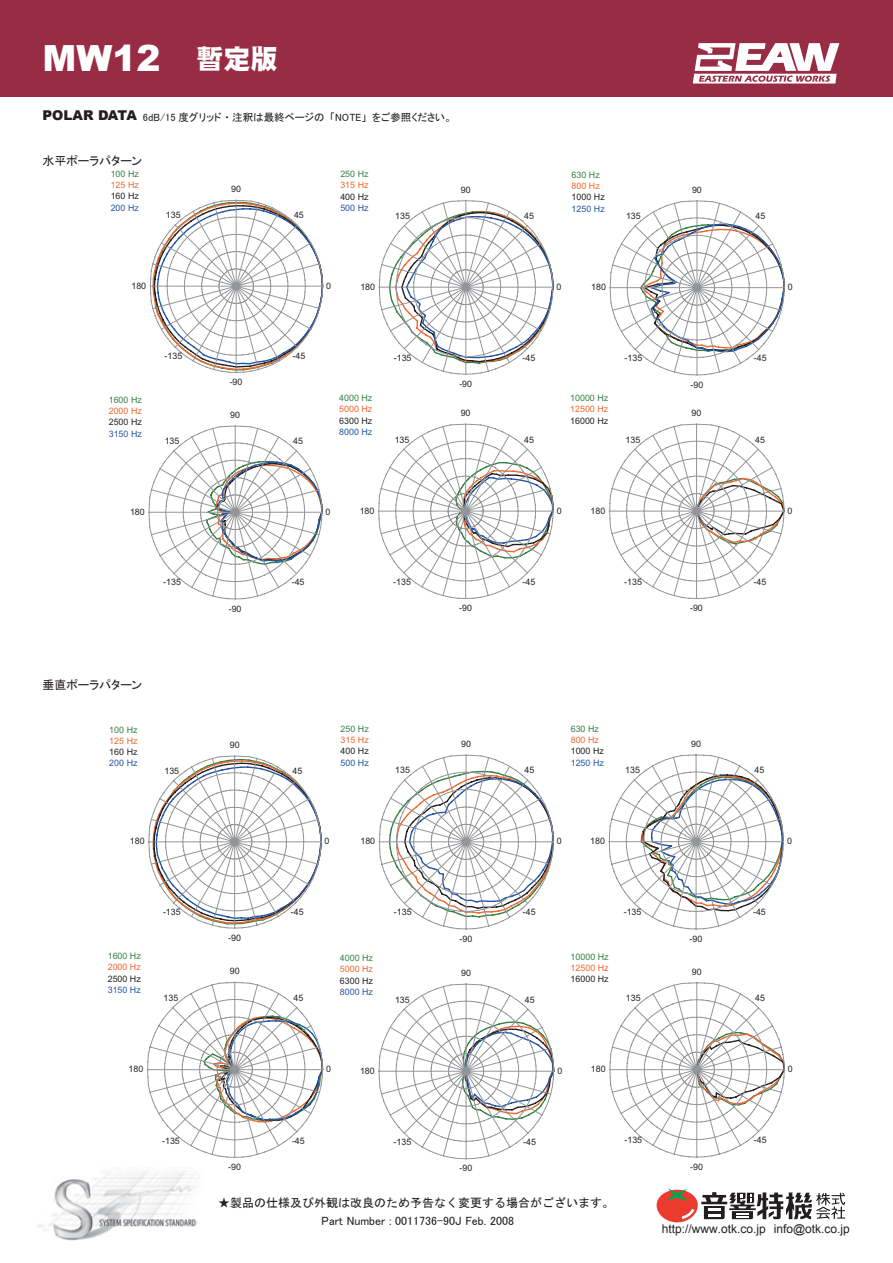
<style>
.page{position:relative;width:893px;height:1263px;background:#fff}
.page>*{position:absolute;margin:0;border:0;box-sizing:border-box;transform-origin:0 0}
.t1{font:900 36px "Arial";color:#fff}
.t2{font:12px "MS P Gothic";color:#231f20}
.t3{font:12px "Arial";color:#231f20}
.t4{font:12px "MS Gothic";color:#231f20}
.t5{font:10.5px "MS P Gothic";color:#231f20}
.t6{font:8.85px "Arial";color:#231f20}
.t7{font:8.85px "Arial";color:#358043}
.t8{font:8.85px "Arial";color:#f2672d}
.t9{font:8.85px "Arial";color:#2455a5}
.s1{font-family:"DHP Gothic EB WIN RKSJ H";font-weight:400;font-size:27px}
.s2{font-family:"Arial";font-weight:900;font-size:13.5px}
</style>
<div class="page">
<div style="left:0;top:0;width:892px;height:97px;background:#992c45"></div>
<svg style="left:693px;top:43px;width:146px;height:41px"></svg>
<img style="left:37px;top:1171px;width:162px;height:69px">
<div style="left:657px;top:1190px;width:41px;height:32px;background:#ea3b2d;border-radius:50%"></div>
<svg style="left:666px;top:1188px;width:22px;height:13px"></svg>
<svg style="left:682px;top:1209px;width:13px;height:10px"></svg>
<svg style="left:701px;top:1192px;width:144px;height:27px"></svg>
<svg style="left:150px;top:200px;width:174px;height:173px"></svg>
<svg style="left:379px;top:200px;width:175px;height:174px"></svg>
<svg style="left:609px;top:200px;width:176px;height:175px"></svg>
<svg style="left:148px;top:425px;width:175px;height:174px"></svg>
<svg style="left:378px;top:423px;width:176px;height:176px"></svg>
<svg style="left:609px;top:423px;width:176px;height:176px"></svg>
<svg style="left:148px;top:755px;width:174px;height:173px"></svg>
<svg style="left:379px;top:754px;width:175px;height:175px"></svg>
<svg style="left:609px;top:754px;width:175px;height:175px"></svg>
<svg style="left:378px;top:983px;width:177px;height:176px"></svg>
<svg style="left:609px;top:982px;width:176px;height:175px"></svg>
<svg style="left:147px;top:982px;width:177px;height:175px"></svg>
<h1 class="t1" style="left:43px;top:32px;width:237px">MW12 <span class="s1">暫定版</span></h1>
<p class="t5" style="left:43px;top:112px;width:411px"><span class="s2">POLAR DATA</span> 6dB/15 度グリッド・注釈は最終ページの「NOTE」をご参照ください。</p>
<h2 class="t2" style="left:43px;top:154px;width:101px">水平ポーラパターン</h2>
<p class="t7" style="left:111px;top:168px;width:30px">100 Hz</p>
<p class="t8" style="left:111px;top:179px;width:30px">125 Hz</p>
<p class="t6" style="left:111px;top:190px;width:30px">160 Hz</p>
<p class="t9" style="left:111px;top:202px;width:30px">200 Hz</p>
<p class="t6" style="left:166px;top:209px;width:16px">135</p>
<p class="t6" style="left:231px;top:183px;width:11px">90</p>
<p class="t6" style="left:294px;top:209px;width:11px">45</p>
<p class="t7" style="left:340px;top:168px;width:30px">250 Hz</p>
<p class="t8" style="left:340px;top:180px;width:30px">315 Hz</p>
<p class="t6" style="left:340px;top:191px;width:30px">400 Hz</p>
<p class="t9" style="left:340px;top:202px;width:30px">500 Hz</p>
<p class="t6" style="left:395px;top:210px;width:16px">135</p>
<p class="t6" style="left:461px;top:184px;width:11px">90</p>
<p class="t6" style="left:524px;top:210px;width:11px">45</p>
<p class="t7" style="left:572px;top:169px;width:30px">630 Hz</p>
<p class="t8" style="left:572px;top:180px;width:30px">800 Hz</p>
<p class="t6" style="left:572px;top:191px;width:35px">1000 Hz</p>
<p class="t9" style="left:572px;top:203px;width:35px">1250 Hz</p>
<p class="t6" style="left:626px;top:210px;width:16px">135</p>
<p class="t6" style="left:692px;top:184px;width:11px">90</p>
<p class="t6" style="left:755px;top:210px;width:11px">45</p>
<p class="t6" style="left:131px;top:280px;width:16px">180</p>
<p class="t6" style="left:326px;top:280px;width:6px">0</p>
<p class="t6" style="left:360px;top:281px;width:16px">180</p>
<p class="t6" style="left:556px;top:281px;width:6px">0</p>
<p class="t6" style="left:591px;top:281px;width:16px">180</p>
<p class="t6" style="left:788px;top:281px;width:6px">0</p>
<p class="t6" style="left:165px;top:350px;width:19px">-135</p>
<p class="t6" style="left:292px;top:350px;width:14px">-45</p>
<p class="t6" style="left:394px;top:352px;width:19px">-135</p>
<p class="t6" style="left:522px;top:352px;width:14px">-45</p>
<p class="t6" style="left:625px;top:352px;width:19px">-135</p>
<p class="t6" style="left:754px;top:352px;width:14px">-45</p>
<p class="t6" style="left:230px;top:376px;width:14px">-90</p>
<p class="t6" style="left:459px;top:378px;width:14px">-90</p>
<p class="t6" style="left:690px;top:379px;width:14px">-90</p>
<p class="t7" style="left:109px;top:394px;width:35px">1600 Hz</p>
<p class="t8" style="left:109px;top:405px;width:35px">2000 Hz</p>
<p class="t6" style="left:109px;top:416px;width:35px">2500 Hz</p>
<p class="t9" style="left:109px;top:428px;width:35px">3150 Hz</p>
<p class="t6" style="left:165px;top:435px;width:16px">135</p>
<p class="t6" style="left:230px;top:409px;width:11px">90</p>
<p class="t6" style="left:293px;top:435px;width:11px">45</p>
<p class="t7" style="left:339px;top:392px;width:35px">4000 Hz</p>
<p class="t8" style="left:339px;top:403px;width:35px">5000 Hz</p>
<p class="t6" style="left:339px;top:415px;width:35px">6300 Hz</p>
<p class="t9" style="left:339px;top:426px;width:35px">8000 Hz</p>
<p class="t6" style="left:395px;top:434px;width:16px">135</p>
<p class="t6" style="left:461px;top:407px;width:11px">90</p>
<p class="t6" style="left:524px;top:434px;width:11px">45</p>
<p class="t7" style="left:570px;top:392px;width:40px">10000 Hz</p>
<p class="t8" style="left:570px;top:403px;width:40px">12500 Hz</p>
<p class="t6" style="left:570px;top:415px;width:40px">16000 Hz</p>
<p class="t6" style="left:626px;top:434px;width:16px">135</p>
<p class="t6" style="left:692px;top:407px;width:11px">90</p>
<p class="t6" style="left:755px;top:434px;width:11px">45</p>
<p class="t6" style="left:130px;top:506px;width:16px">180</p>
<p class="t6" style="left:326px;top:506px;width:6px">0</p>
<p class="t6" style="left:360px;top:505px;width:16px">180</p>
<p class="t6" style="left:557px;top:505px;width:6px">0</p>
<p class="t6" style="left:591px;top:505px;width:16px">180</p>
<p class="t6" style="left:788px;top:505px;width:6px">0</p>
<p class="t6" style="left:163px;top:576px;width:19px">-135</p>
<p class="t6" style="left:292px;top:576px;width:14px">-45</p>
<p class="t6" style="left:393px;top:576px;width:19px">-135</p>
<p class="t6" style="left:523px;top:576px;width:14px">-45</p>
<p class="t6" style="left:624px;top:576px;width:19px">-135</p>
<p class="t6" style="left:753px;top:576px;width:14px">-45</p>
<p class="t6" style="left:229px;top:603px;width:14px">-90</p>
<p class="t6" style="left:459px;top:602px;width:14px">-90</p>
<p class="t6" style="left:690px;top:602px;width:14px">-90</p>
<h2 class="t2" style="left:43px;top:679px;width:101px">垂直ポーラパターン</h2>
<p class="t7" style="left:109px;top:724px;width:30px">100 Hz</p>
<p class="t8" style="left:109px;top:735px;width:30px">125 Hz</p>
<p class="t6" style="left:109px;top:746px;width:30px">160 Hz</p>
<p class="t9" style="left:109px;top:757px;width:30px">200 Hz</p>
<p class="t6" style="left:164px;top:765px;width:16px">135</p>
<p class="t6" style="left:230px;top:739px;width:11px">90</p>
<p class="t6" style="left:292px;top:765px;width:11px">45</p>
<p class="t7" style="left:341px;top:723px;width:30px">250 Hz</p>
<p class="t8" style="left:341px;top:734px;width:30px">315 Hz</p>
<p class="t6" style="left:341px;top:745px;width:30px">400 Hz</p>
<p class="t9" style="left:341px;top:757px;width:30px">500 Hz</p>
<p class="t6" style="left:395px;top:764px;width:16px">135</p>
<p class="t6" style="left:461px;top:738px;width:11px">90</p>
<p class="t6" style="left:524px;top:764px;width:11px">45</p>
<p class="t7" style="left:571px;top:723px;width:30px">630 Hz</p>
<p class="t8" style="left:571px;top:734px;width:30px">800 Hz</p>
<p class="t6" style="left:571px;top:745px;width:35px">1000 Hz</p>
<p class="t9" style="left:571px;top:757px;width:35px">1250 Hz</p>
<p class="t6" style="left:625px;top:764px;width:16px">135</p>
<p class="t6" style="left:691px;top:738px;width:11px">90</p>
<p class="t6" style="left:755px;top:764px;width:11px">45</p>
<p class="t6" style="left:130px;top:835px;width:16px">180</p>
<p class="t6" style="left:325px;top:835px;width:6px">0</p>
<p class="t6" style="left:360px;top:835px;width:16px">180</p>
<p class="t6" style="left:557px;top:835px;width:6px">0</p>
<p class="t6" style="left:590px;top:835px;width:16px">180</p>
<p class="t6" style="left:787px;top:835px;width:6px">0</p>
<p class="t6" style="left:163px;top:906px;width:19px">-135</p>
<p class="t6" style="left:291px;top:906px;width:14px">-45</p>
<p class="t6" style="left:394px;top:906px;width:19px">-135</p>
<p class="t6" style="left:523px;top:906px;width:14px">-45</p>
<p class="t6" style="left:624px;top:906px;width:19px">-135</p>
<p class="t6" style="left:753px;top:906px;width:14px">-45</p>
<p class="t6" style="left:228px;top:932px;width:14px">-90</p>
<p class="t6" style="left:460px;top:932px;width:14px">-90</p>
<p class="t6" style="left:690px;top:933px;width:14px">-90</p>
<p class="t7" style="left:108px;top:950px;width:35px">1600 Hz</p>
<p class="t8" style="left:108px;top:961px;width:35px">2000 Hz</p>
<p class="t6" style="left:108px;top:973px;width:35px">2500 Hz</p>
<p class="t9" style="left:108px;top:984px;width:35px">3150 Hz</p>
<p class="t6" style="left:164px;top:992px;width:16px">135</p>
<p class="t6" style="left:230px;top:965px;width:11px">90</p>
<p class="t6" style="left:294px;top:992px;width:11px">45</p>
<p class="t7" style="left:340px;top:952px;width:35px">4000 Hz</p>
<p class="t8" style="left:340px;top:963px;width:35px">5000 Hz</p>
<p class="t6" style="left:340px;top:974px;width:35px">6300 Hz</p>
<p class="t9" style="left:340px;top:986px;width:35px">8000 Hz</p>
<p class="t6" style="left:395px;top:994px;width:16px">135</p>
<p class="t6" style="left:461px;top:967px;width:11px">90</p>
<p class="t6" style="left:525px;top:994px;width:11px">45</p>
<p class="t7" style="left:571px;top:951px;width:40px">10000 Hz</p>
<p class="t8" style="left:571px;top:962px;width:40px">12500 Hz</p>
<p class="t6" style="left:571px;top:973px;width:40px">16000 Hz</p>
<p class="t6" style="left:626px;top:992px;width:16px">135</p>
<p class="t6" style="left:692px;top:966px;width:11px">90</p>
<p class="t6" style="left:755px;top:992px;width:11px">45</p>
<p class="t6" style="left:129px;top:1063px;width:16px">180</p>
<p class="t6" style="left:326px;top:1063px;width:6px">0</p>
<p class="t6" style="left:360px;top:1065px;width:16px">180</p>
<p class="t6" style="left:557px;top:1065px;width:6px">0</p>
<p class="t6" style="left:591px;top:1063px;width:16px">180</p>
<p class="t6" style="left:788px;top:1063px;width:6px">0</p>
<p class="t6" style="left:162px;top:1135px;width:19px">-135</p>
<p class="t6" style="left:292px;top:1135px;width:14px">-45</p>
<p class="t6" style="left:394px;top:1136px;width:19px">-135</p>
<p class="t6" style="left:523px;top:1136px;width:14px">-45</p>
<p class="t6" style="left:624px;top:1134px;width:19px">-135</p>
<p class="t6" style="left:754px;top:1134px;width:14px">-45</p>
<p class="t6" style="left:228px;top:1161px;width:14px">-90</p>
<p class="t6" style="left:460px;top:1162px;width:14px">-90</p>
<p class="t6" style="left:690px;top:1161px;width:14px">-90</p>
<h2 class="t4" style="left:218px;top:1196px;width:397px">★製品の仕様及び外観は改良のため予告なく変更する場合がございます。</h2>
<h2 class="t2" style="left:322px;top:1215px;width:194px">Part Number : 0011736-90J Feb. 2008</h2>
<h2 class="t3" style="left:662px;top:1220px;width:190px">http://www.otk.co.jp info@otk.co.jp</h2>
</div>
